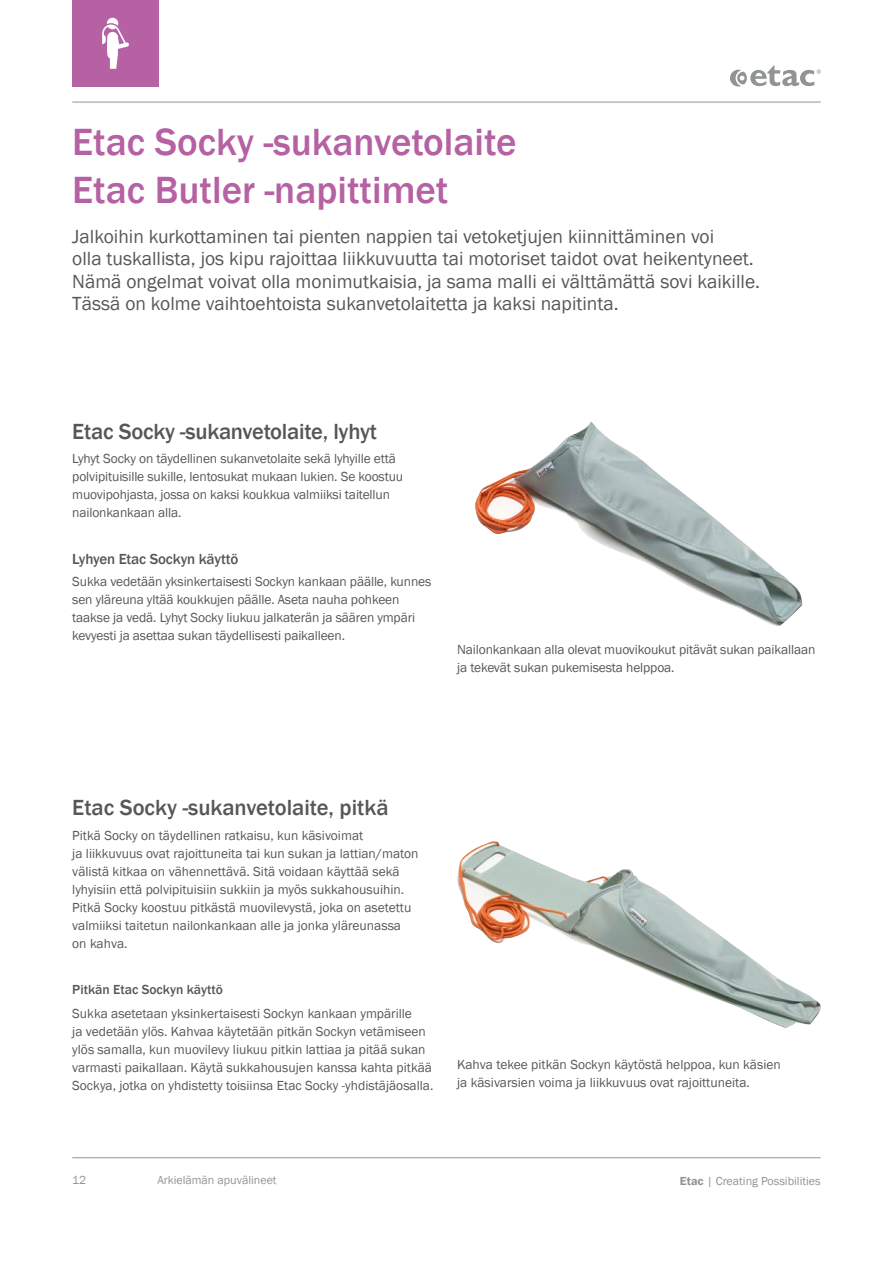
<style>
.page{position:relative;width:893px;height:1263px;background:#fff}
.page>*{position:absolute;margin:0;border:0;box-sizing:border-box;transform-origin:0 0}
.t1{font:500 39px/48.4px "Franklin Gothic";color:#b561a3}
.t2{font:500 22.5px "Franklin Gothic";letter-spacing:-.01em;color:#575756}
.t3{font:19.5px/22.5px "Franklin Gothic";color:#575756}
.t4{font:500 15px "Franklin Gothic";letter-spacing:-.01em;color:#575756}
.t5{font:13.5px/18px "Franklin Gothic";color:#575756}
.t6{font:500 13.5px "Franklin Gothic";color:#575756}
.t7{font:12px "Franklin Gothic";color:#919496}
.s1{font-weight:600}
</style>
<div class="page">
<img style="left:475px;top:422px;width:328px;height:204px">
<img style="left:457px;top:841px;width:364px;height:187px">
<hr style="left:72px;top:102px;width:749px;height:1px;background:#919496">
<hr style="left:72px;top:1157px;width:749px;height:1px;background:#919496">
<div style="left:72px;top:0;width:87px;height:87px;background:#b561a3"></div>
<svg style="left:102px;top:17px;width:27px;height:52px"></svg>
<svg style="left:730px;top:65px;width:91px;height:22px"></svg>
<h1 class="t1" style="left:72px;top:118px;width:446px">Etac Socky -sukanvetolaite<br>Etac Butler -napittimet</h1>
<p class="t3" style="left:72px;top:226px;width:689px">Jalkoihin kurkottaminen tai pienten nappien tai vetoketjujen kiinnittäminen voi<br>olla tuskallista, jos kipu rajoittaa liikkuvuutta tai motoriset taidot ovat heikentyneet.<br>Nämä ongelmat voivat olla monimutkaisia, ja sama malli ei välttämättä sovi kaikille.<br>Tässä on kolme vaihtoehtoista sukanvetolaitetta ja kaksi napitinta.</p>
<h2 class="t2" style="left:72px;top:417px;width:306px">Etac Socky -sukanvetolaite, lyhyt</h2>
<p class="t5" style="left:72px;top:450px;width:332px">Lyhyt Socky on täydellinen sukanvetolaite sekä lyhyille että polvipituisille sukille, lentosukat mukaan lukien. Se koostuu muovipohjasta, jossa on kaksi koukkua valmiiksi taitellun nailonkankaan alla.</p>
<p class="t4" style="left:72px;top:550px;width:167px">Lyhyen Etac Sockyn käyttö</p>
<p class="t5" style="left:72px;top:573px;width:361px">Sukka vedetään yksinkertaisesti Sockyn kankaan päälle, kunnes sen yläreuna yltää koukkujen päälle. Aseta nauha pohkeen taakse ja vedä. Lyhyt Socky liukuu jalkaterän ja säären ympäri kevyesti ja asettaa sukan täydellisesti paikalleen.</p>
<p class="t5" style="left:457px;top:641px;width:360px">Nailonkankaan alla olevat muovikoukut pitävät sukan paikallaan ja tekevät sukan pukemisesta helppoa.</p>
<h2 class="t2" style="left:72px;top:794px;width:318px">Etac Socky -sukanvetolaite, pitkä</h2>
<p class="t5" style="left:72px;top:826px;width:348px">Pitkä Socky on täydellinen ratkaisu, kun käsivoimat<br>ja liikkuvuus ovat rajoittuneita tai kun sukan ja lattian/maton välistä kitkaa on vähennettävä. Sitä voidaan käyttää sekä lyhyisiin että polvipituisiin sukkiin ja myös sukkahousuihin.<br>Pitkä Socky koostuu pitkästä muovilevystä, joka on asetettu valmiiksi taitetun nailonkankaan alle ja jonka yläreunassa on kahva.</p>
<p class="t6" style="left:72px;top:981px;width:152px">Pitkän Etac Sockyn käyttö</p>
<p class="t5" style="left:72px;top:1005px;width:363px">Sukka asetetaan yksinkertaisesti Sockyn kankaan ympärille<br>ja vedetään ylös. Kahvaa käytetään pitkän Sockyn vetämiseen ylös samalla, kun muovilevy liukuu pitkin lattiaa ja pitää sukan varmasti paikallaan. Käytä sukkahousujen kanssa kahta pitkää Sockya, jotka on yhdistetty toisiinsa Etac Socky -yhdistäjäosalla.</p>
<p class="t5" style="left:457px;top:1056px;width:325px">Kahva tekee pitkän Sockyn käytöstä helppoa, kun käsien ja käsivarsien voima ja liikkuvuus ovat rajoittuneita.</p>
<p class="t7" style="left:72px;top:1173px;width:16px">12</p>
<p class="t7" style="left:157px;top:1173px;width:121px">Arkielämän apuvälineet</p>
<p class="t7" style="left:680px;top:1173px;width:142px"><span class="s1">Etac</span> | Creating Possibilities</p>
</div>
